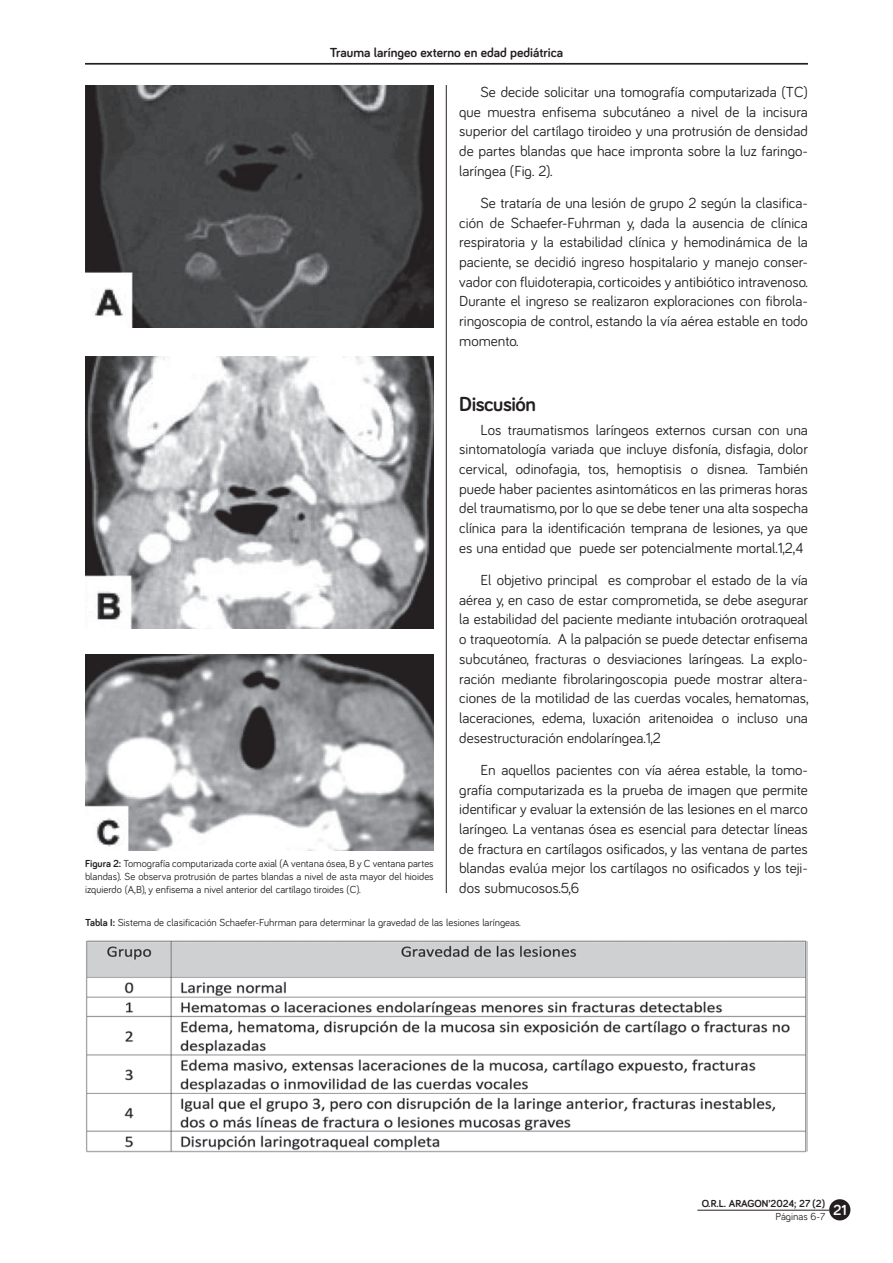
<style>
.page{position:relative;width:893px;height:1263px;background:#fff}
.page>*{position:absolute;margin:0;border:0;box-sizing:border-box;transform-origin:0 0}
.t1{font:700 21px "Bariol";letter-spacing:-.02em;color:#231f20}
.t2{font:15px/19.6px "Bariol";color:#231f20;text-align:justify}
.t3{font:700 13.5px "Bariol";color:#231f20}
.t4{font:10.5px/12.6px "Bariol";color:#231f20;text-align:justify}
.t5{font:700 10.5px/12.8px "Bariol";color:#231f20}
.s1{font-weight:700}
.s2{font-weight:400}
</style>
<div class="page">
<hr style="left:85px;top:63px;width:723px;height:2px;background:#231f20">
<hr style="left:446px;top:85px;width:1px;height:808px;background:#231f20">
<hr style="left:697px;top:1210px;width:132px;height:1px;background:#231f20">
<div style="left:829px;top:1199px;width:21px;height:21px;background:#231f20;border-radius:50%"></div>
<img style="left:86px;top:940px;width:722px;height:212px">
<img style="left:85px;top:85px;width:349px;height:242px">
<img style="left:85px;top:356px;width:349px;height:272px">
<img style="left:85px;top:655px;width:349px;height:195px">
<p class="t3" style="left:330px;top:44px;width:235px">Trauma laríngeo externo en edad pediátrica</p>
<p class="t2" style="left:459px;top:81px;width:350px;text-indent:21px">Se decide solicitar una tomografía computarizada (TC) que muestra enfisema subcutáneo a nivel de la incisura superior del cartílago tiroideo y una protrusión de densidad de partes blandas que hace impronta sobre la luz faringo&shy;laríngea (Fig. 2).</p>
<p class="t2" style="left:459px;top:192px;width:350px;text-indent:21px">Se trataría de una lesión de grupo 2 según la clasifica&shy;ción de Schaefer-Fuhrman y, dada la ausencia de clínica respiratoria y la estabilidad clínica y hemodinámica de la paciente, se decidió ingreso hospitalario y manejo conser&shy;vador con fluidoterapia, corticoides y antibiótico intravenoso.<br>Durante el ingreso se realizaron exploraciones con fibrola&shy;ringoscopia de control, estando la vía aérea estable en todo momento.</p>
<h1 class="t1" style="left:459px;top:389px;width:78px">Discusión</h1>
<p class="t2" style="left:459px;top:419px;width:350px;text-indent:21px">Los traumatismos laríngeos externos cursan con una sintomatología variada que incluye disfonía, disfagia, dolor cervical, odinofagia, tos, hemoptisis o disnea. También puede haber pacientes asintomáticos en las primeras horas del traumatismo, por lo que se debe tener una alta sospecha clínica para la identificación temprana de lesiones, ya que es una entidad que puede ser potencialmente mortal.1,2,4</p>
<p class="t2" style="left:459px;top:569px;width:351px;text-indent:21px">El objetivo principal es comprobar el estado de la vía aérea y, en caso de estar comprometida, se debe asegurar la estabilidad del paciente mediante intubación orotraqueal o traqueotomía. A la palpación se puede detectar enfisema subcutáneo, fracturas o desviaciones laríngeas. La explo&shy;ración mediante fibrolaringoscopia puede mostrar altera&shy;ciones de la motilidad de las cuerdas vocales, hematomas, laceraciones, edema, luxación aritenoidea o incluso una desestructuración endolaríngea.1,2</p>
<p class="t2" style="left:459px;top:759px;width:350px;text-indent:21px">En aquellos pacientes con vía aérea estable, la tomo&shy;grafía computarizada es la prueba de imagen que permite identificar y evaluar la extensión de las lesiones en el marco laríngeo. La ventanas ósea es esencial para detectar líneas de fractura en cartílagos osificados, y las ventana de partes blandas evalúa mejor los cartílagos no osificados y los teji&shy;dos submucosos.5,6</p>
<p class="t4" style="left:85px;top:857px;width:350px"><span class="s1">Figura 2:</span> Tomografía computarizada corte axial (A ventana ósea, B y C ventana partes blandas). Se observa protrusión de partes blandas a nivel de asta mayor del hioides izquierdo (A,B), y enfisema a nivel anterior del cartílago tiroides (C).</p>
<p class="t4" style="left:85px;top:916px;width:437px"><span class="s1">Tabla I:</span> Sistema de clasificación Schaefer-Fuhrman para determinar la gravedad de las lesiones laríngeas.</p>
<p class="t5" style="left:775px;top:1197px;width:73px;text-indent:-74px">O.R.L. ARAGON’2024; 27 (2)<br><span class="s2">Páginas 6-7</span> <sup>21</sup></p>
</div>
